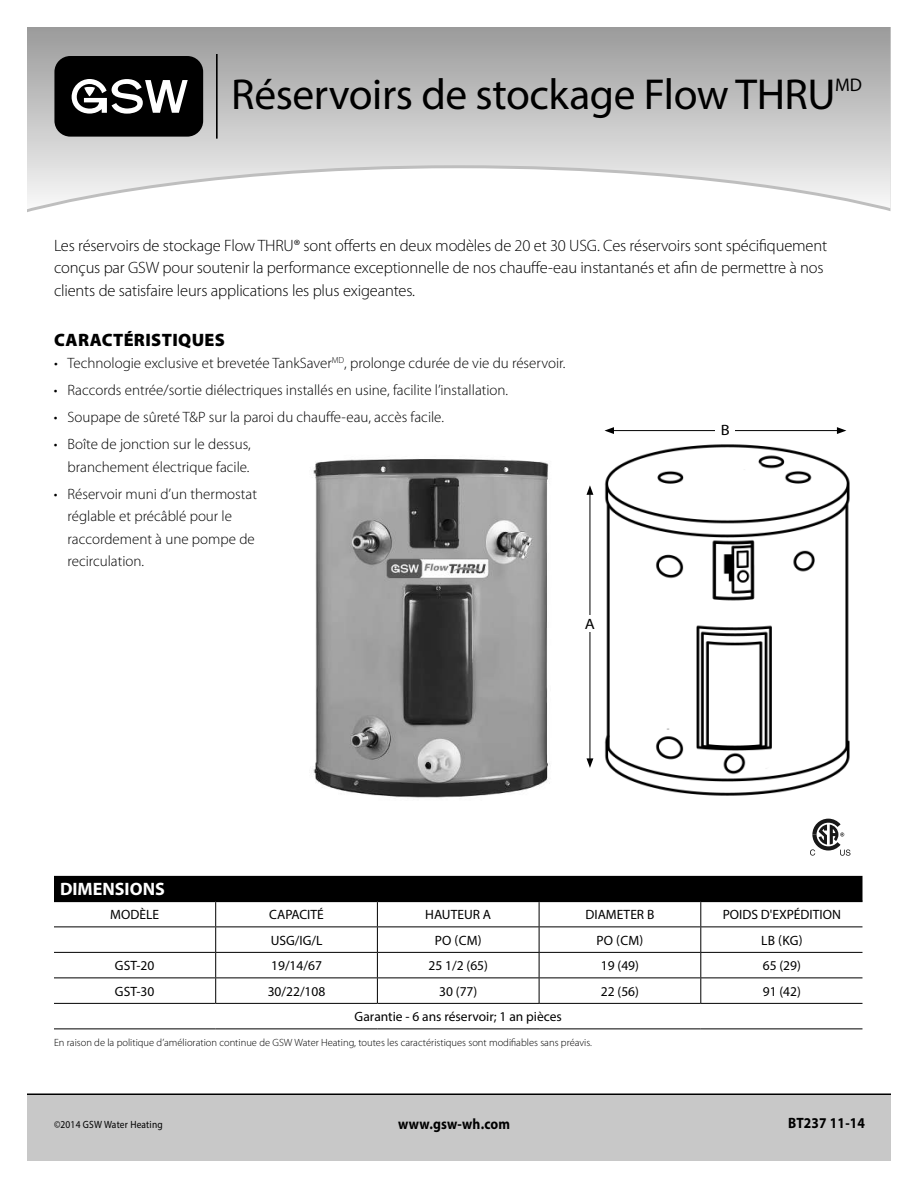
<style>
.page{position:relative;width:918px;height:1188px;background:#fff}
.page>*{position:absolute;margin:0;border:0;box-sizing:border-box;transform-origin:0 0}
.t1{font:43.5px "Myriad Pro";letter-spacing:-.01em;color:#000}
.t2{font:18.3px "Myriad Pro";color:#000}
.t3{font:900 18px "Myriad Pro";letter-spacing:.02em;color:#000}
.t4{font:700 18px "Myriad Pro";color:#fff}
.t5{font:300 16.5px/22.5px "Myriad Pro";letter-spacing:-.01em;color:#000}
.t6{font:300 15px/22.5px "Myriad Pro";color:#000;text-align:right}
.t7{font:700 15px "Myriad Pro";letter-spacing:.015em;color:#000;scale:.9 1}
.t8{font:15px "Myriad Pro";color:#000;scale:1.1 1}
.t9{font:13.5px "Myriad Pro";color:#000}
.t10{font:300 10.5px "Myriad Pro";color:#000}
.t11{font:10.5px "Myriad Pro";letter-spacing:.02em;color:#000;scale:.9 1}
</style>
<div class="page">
<svg style="left:27px;top:27px;width:864px;height:182px"></svg>
<div style="left:27px;top:1094px;width:864px;height:67px;background:#c8c8c8"></div>
<hr style="left:216px;top:54px;width:2px;height:85px;background:#000">
<hr style="left:27px;top:1094px;width:864px;height:1px;background:#000">
<div style="left:54px;top:56px;width:149px;height:81px;background:#000;border-radius:16px"></div>
<svg style="left:72px;top:79px;width:116px;height:35px"></svg>
<hr style="left:701px;top:901px;width:162px;height:1px;background:#000">
<hr style="left:701px;top:927px;width:162px;height:1px;background:#000">
<hr style="left:701px;top:952px;width:162px;height:1px;background:#000">
<hr style="left:701px;top:978px;width:162px;height:1px;background:#000">
<hr style="left:54px;top:1003px;width:162px;height:1px;background:#000">
<hr style="left:216px;top:1003px;width:161px;height:1px;background:#000">
<hr style="left:377px;top:1003px;width:162px;height:1px;background:#000">
<hr style="left:539px;top:1003px;width:162px;height:1px;background:#000">
<hr style="left:701px;top:1003px;width:162px;height:1px;background:#000">
<hr style="left:54px;top:1029px;width:162px;height:1px;background:#000">
<hr style="left:216px;top:1029px;width:161px;height:1px;background:#000">
<hr style="left:377px;top:1029px;width:162px;height:1px;background:#000">
<hr style="left:539px;top:1029px;width:162px;height:1px;background:#000">
<hr style="left:701px;top:1029px;width:162px;height:1px;background:#000">
<svg style="left:54px;top:876px;width:808px;height:127px"></svg>
<img style="left:593px;top:444px;width:257px;height:352px">
<img style="left:313px;top:459px;width:237px;height:339px">
<svg style="left:810px;top:819px;width:40px;height:37px"></svg>
<hr style="left:612px;top:430px;width:227px;height:1px;background:#000">
<svg style="left:604px;top:427px;width:10px;height:7px"></svg>
<svg style="left:837px;top:427px;width:9px;height:7px"></svg>
<hr style="left:590px;top:492px;width:1px;height:269px;background:#000">
<svg style="left:586px;top:758px;width:7px;height:10px"></svg>
<svg style="left:586px;top:485px;width:7px;height:10px"></svg>
<div style="left:716px;top:424px;width:19px;height:16px;background:#fff"></div>
<div style="left:580px;top:615px;width:20px;height:16px;background:#fff"></div>
<h1 class="t1" style="left:231px;top:68px;width:606px">Réservoirs de stockage Flow THRU</h1>
<p class="t2" style="left:835px;top:74px;width:28px">MD</p>
<p class="t5" style="left:54px;top:234px;width:775px">Les réservoirs de stockage Flow THRU® sont offerts en deux modèles de 20 et 30 USG. Ces réservoirs sont spécifiquement conçus par GSW pour soutenir la performance exceptionnelle de nos chauffe-eau instantanés et afin de permettre à nos clients de satisfaire leurs applications les plus exigeantes.</p>
<p class="t3" style="left:54px;top:329px;width:172px">CARACTÉRISTIQUES</p>
<p class="t6" style="left:54px;top:352px;width:513px">• Technologie exclusive et brevetée TankSaver<sup>MD</sup>, prolonge cdurée de vie du réservoir.</p>
<p class="t6" style="left:54px;top:379px;width:456px">• Raccords entrée/sortie diélectriques installés en usine, facilite l’installation.</p>
<p class="t6" style="left:54px;top:406px;width:392px">• Soupape de sûreté T&amp;P sur la paroi du chauffe-eau, accès facile.</p>
<p class="t6" style="left:54px;top:433px;width:198px">• Boîte de jonction sur le dessus, branchement électrique facile.</p>
<p class="t6" style="left:67px;top:483px;width:191px;text-align:left;text-indent:-14px">• Réservoir muni d’un thermostat réglable et précâblé pour le raccordement à une pompe de recirculation.</p>
<p class="t8" style="left:721px;top:421px;width:10px">B</p>
<p class="t8" style="left:585px;top:615px;width:11px">A</p>
<p class="t4" style="left:60px;top:878px;width:106px">DIMENSIONS</p>
<p class="t9" style="left:110px;top:907px;width:50px">MODÈLE</p>
<p class="t9" style="left:269px;top:907px;width:56px">CAPACITÉ</p>
<p class="t9" style="left:425px;top:907px;width:67px">HAUTEUR A</p>
<p class="t9" style="left:585px;top:907px;width:70px">DIAMETER B</p>
<p class="t9" style="left:723px;top:907px;width:120px">POIDS D'EXPÉDITION</p>
<p class="t9" style="left:271px;top:932px;width:53px">USG/IG/L</p>
<p class="t9" style="left:435px;top:932px;width:49px">PO (CM)</p>
<p class="t9" style="left:596px;top:932px;width:49px">PO (CM)</p>
<p class="t9" style="left:761px;top:932px;width:43px">LB (KG)</p>
<p class="t9" style="left:115px;top:957px;width:41px">GST-20</p>
<p class="t9" style="left:271px;top:957px;width:52px">19/14/67</p>
<p class="t9" style="left:428px;top:957px;width:61px">25 1/2 (65)</p>
<p class="t9" style="left:601px;top:957px;width:40px">19 (49)</p>
<p class="t9" style="left:763px;top:957px;width:40px">65 (29)</p>
<p class="t9" style="left:115px;top:983px;width:41px">GST-30</p>
<p class="t9" style="left:268px;top:983px;width:59px">30/22/108</p>
<p class="t9" style="left:439px;top:983px;width:40px">30 (77)</p>
<p class="t9" style="left:601px;top:983px;width:40px">22 (56)</p>
<p class="t9" style="left:763px;top:983px;width:40px">91 (42)</p>
<p class="t9" style="left:355px;top:1008px;width:209px">Garantie - 6 ans réservoir; 1 an pièces</p>
<p class="t10" style="left:54px;top:1036px;width:540px">En raison de la politique d’amélioration continue de GSW Water Heating, toutes les caractéristiques sont modifiables sans préavis.</p>
<p class="t11" style="left:54px;top:1118px;width:122px">©2014 GSW Water Heating</p>
<p class="t7" style="left:788px;top:1113px;width:87px">BT237 11-14</p>
<p class="t7" style="left:398px;top:1114px;width:126px">www.gsw-wh.com</p>
</div>
